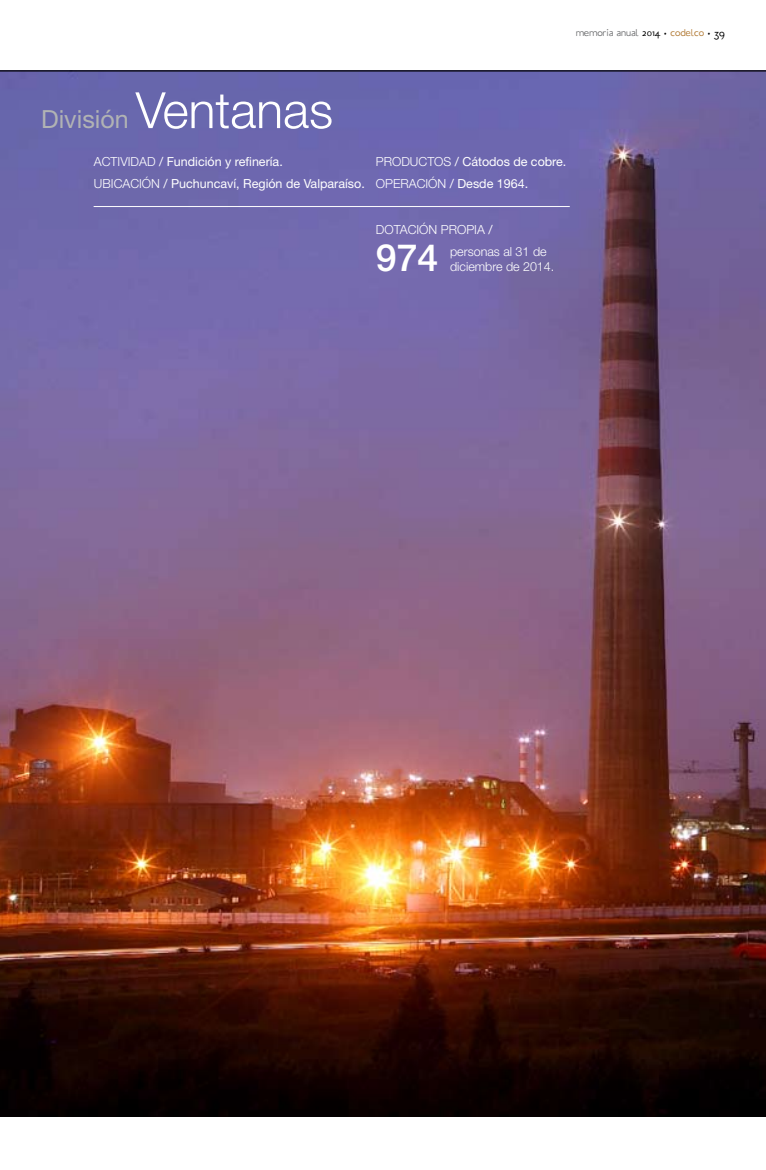
<style>
.page{position:relative;width:766px;height:1170px;background:#fff}
.page>*{position:absolute;margin:0;border:0;box-sizing:border-box;transform-origin:0 0}
.t1{font:500 37.5px "Helvetica Neue";color:#fff}
.t2{font:25px "Helvetica Neue";color:#b1b3b4}
.t3{font:12.5px/22.5px "Helvetica Neue";color:#fff}
.t4{font:300 12.5px/15px "Helvetica Neue";color:#fff}
.t5{font:300 11.25px "Ubahn";color:#707173}
.s1{color:#000}
.s2{font-size:18.75px;color:#000}
.s3{color:#b37d39}
.s4{font-size:12.5px;color:#000}
.s5{font-weight:300;font-size:50px;color:#fff}
.s6{font-weight:300}
.s7{font-weight:400}
</style>
<div class="page">
<img style="left:0;top:71px;width:765px;height:1045px">
<hr style="left:0;top:70px;width:765px;height:1px;background:#000">
<hr style="left:94px;top:206px;width:475px;height:1px;background:#fff">
<p class="t5" style="left:576px;top:27px;width:150px">memoria anual <span class="s1">2014</span> <span class="s2">·</span> <span class="s3">codelco</span> <span class="s2">·</span> <span class="s4">39</span></p>
<h2 class="t2" style="left:41px;top:104px;width:293px">División <span class="s5">Ventanas</span></h2>
<p class="t3" style="left:94px;top:150px;width:272px"><span class="s6">ACTIVIDAD</span> / Fundición y refinería.<br><span class="s6">UBICACIÓN</span> / Puchuncaví, Región de Valparaíso.</p>
<p class="t3" style="left:376px;top:150px;width:192px"><span class="s6">PRODUCTOS</span> / Cátodos de cobre.<br><span class="s6">OPERACIÓN</span> / Desde 1964.</p>
<p class="t4" style="left:376px;top:221px;width:118px">DOTACIÓN PROPIA <span class="s7">/</span></p>
<h1 class="t1" style="left:376px;top:235px;width:64px">974</h1>
<p class="t4" style="left:450px;top:244px;width:106px">personas al 31 de diciembre de 2014.</p>
</div>
